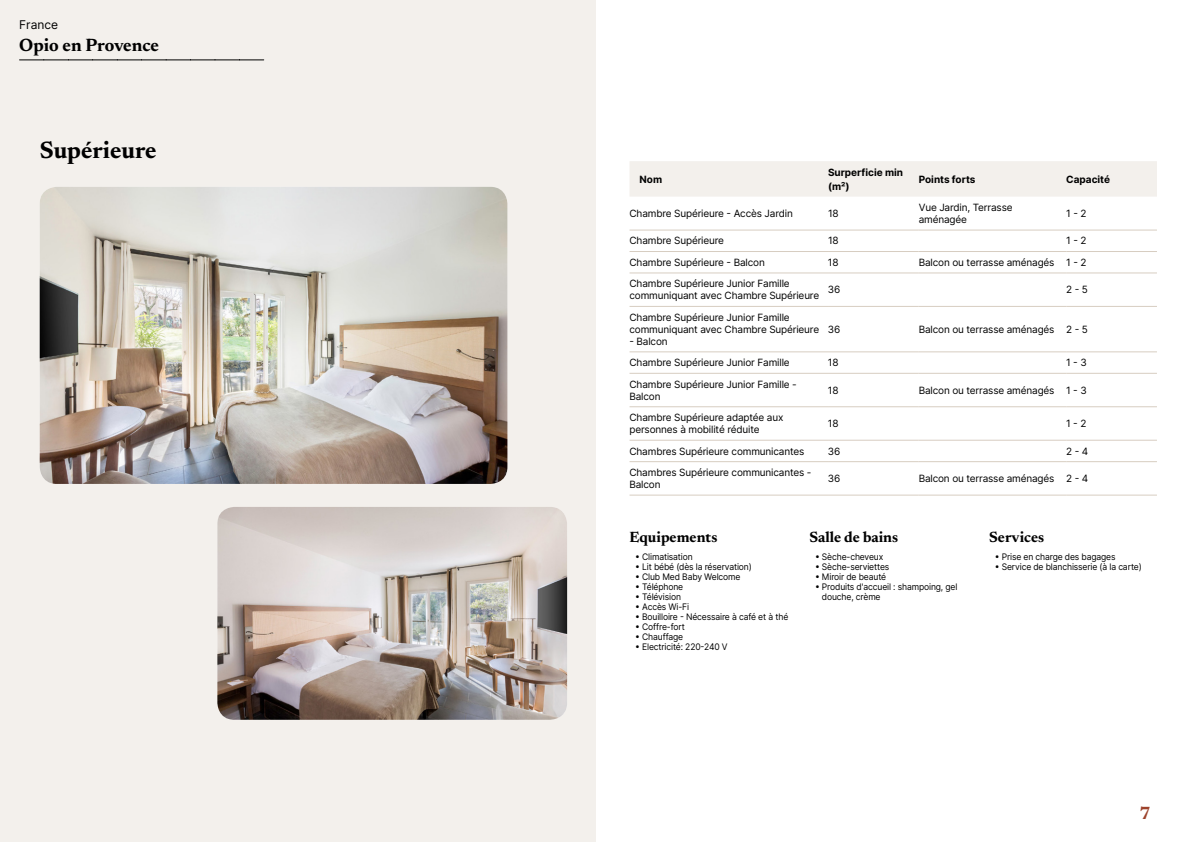
<style>
.page{position:relative;width:1191px;height:842px;background:#fff}
.page>*{position:absolute;margin:0;border:0;box-sizing:border-box;transform-origin:0 0}
.t1{font:700 24px "Newsreader 24 pt";color:#000}
.t2{font:700 18px "Newsreader 24 pt";color:#000}
.t3{font:700 18px "Newsreader 24 pt";color:#9d432c}
.t4{font:700 15px "Newsreader 24 pt";color:#000}
.t5{font:12px "Inter";color:#000}
.t6{font:10px/12px "Inter";letter-spacing:-.015em;color:#000}
.t7{font:700 10px/14px "Inter";color:#000}
.t8{font:9px/10px "Inter";letter-spacing:-.015em;color:#000;scale:.95 1}
</style>
<div class="page">
<div style="left:0;top:0;width:595px;height:842px;background:#f3f0ec"></div>
<img style="left:40px;top:187px;width:467px;height:297px">
<img style="left:217px;top:507px;width:350px;height:213px">
<svg style="left:20px;top:60px;width:244px;height:1px"></svg>
<div style="left:630px;top:161px;width:527px;height:36px;background:#f3f0ec"></div>
<hr style="left:629px;top:230px;width:199px;height:1px;background:#d7cdc1">
<hr style="left:828px;top:230px;width:90px;height:1px;background:#d7cdc1">
<hr style="left:918px;top:230px;width:148px;height:1px;background:#d7cdc1">
<hr style="left:1066px;top:230px;width:91px;height:1px;background:#d7cdc1">
<hr style="left:629px;top:251px;width:199px;height:1px;background:#d7cdc1">
<hr style="left:828px;top:251px;width:90px;height:1px;background:#d7cdc1">
<hr style="left:918px;top:251px;width:148px;height:1px;background:#d7cdc1">
<hr style="left:1066px;top:251px;width:91px;height:1px;background:#d7cdc1">
<hr style="left:629px;top:272px;width:199px;height:1px;background:#d7cdc1">
<hr style="left:828px;top:272px;width:90px;height:1px;background:#d7cdc1">
<hr style="left:918px;top:272px;width:148px;height:1px;background:#d7cdc1">
<hr style="left:1066px;top:272px;width:91px;height:1px;background:#d7cdc1">
<hr style="left:629px;top:306px;width:199px;height:1px;background:#d7cdc1">
<hr style="left:828px;top:306px;width:90px;height:1px;background:#d7cdc1">
<hr style="left:918px;top:306px;width:148px;height:1px;background:#d7cdc1">
<hr style="left:1066px;top:306px;width:91px;height:1px;background:#d7cdc1">
<hr style="left:629px;top:351px;width:199px;height:1px;background:#d7cdc1">
<hr style="left:828px;top:351px;width:90px;height:1px;background:#d7cdc1">
<hr style="left:918px;top:351px;width:148px;height:1px;background:#d7cdc1">
<hr style="left:1066px;top:351px;width:91px;height:1px;background:#d7cdc1">
<hr style="left:629px;top:373px;width:199px;height:1px;background:#d7cdc1">
<hr style="left:828px;top:373px;width:90px;height:1px;background:#d7cdc1">
<hr style="left:918px;top:373px;width:148px;height:1px;background:#d7cdc1">
<hr style="left:1066px;top:373px;width:91px;height:1px;background:#d7cdc1">
<hr style="left:629px;top:406px;width:199px;height:1px;background:#d7cdc1">
<hr style="left:828px;top:406px;width:90px;height:1px;background:#d7cdc1">
<hr style="left:918px;top:406px;width:148px;height:1px;background:#d7cdc1">
<hr style="left:1066px;top:406px;width:91px;height:1px;background:#d7cdc1">
<hr style="left:629px;top:440px;width:199px;height:1px;background:#d7cdc1">
<hr style="left:828px;top:440px;width:90px;height:1px;background:#d7cdc1">
<hr style="left:918px;top:440px;width:148px;height:1px;background:#d7cdc1">
<hr style="left:1066px;top:440px;width:91px;height:1px;background:#d7cdc1">
<hr style="left:629px;top:461px;width:199px;height:1px;background:#d7cdc1">
<hr style="left:828px;top:461px;width:90px;height:1px;background:#d7cdc1">
<hr style="left:918px;top:461px;width:148px;height:1px;background:#d7cdc1">
<hr style="left:1066px;top:461px;width:91px;height:1px;background:#d7cdc1">
<hr style="left:629px;top:495px;width:199px;height:1px;background:#d7cdc1">
<hr style="left:828px;top:495px;width:90px;height:1px;background:#d7cdc1">
<hr style="left:918px;top:495px;width:148px;height:1px;background:#d7cdc1">
<hr style="left:1066px;top:495px;width:91px;height:1px;background:#d7cdc1">
<p class="t5" style="left:19px;top:15px;width:40px">France</p>
<h2 class="t2" style="left:19px;top:32px;width:141px">Opio en Provence</h2>
<h1 class="t1" style="left:40px;top:133px;width:118px">Supérieure</h1>
<p class="t7" style="left:639px;top:172px;width:24px">Nom</p>
<p class="t7" style="left:828px;top:165px;width:77px">Surperficie min (m²)</p>
<p class="t7" style="left:918px;top:172px;width:58px">Points forts</p>
<p class="t7" style="left:1066px;top:172px;width:45px">Capacité</p>
<p class="t6" style="left:629px;top:207px;width:165px">Chambre Supérieure - Accès Jardin</p>
<p class="t6" style="left:828px;top:207px;width:12px">18</p>
<p class="t6" style="left:918px;top:201px;width:95px">Vue Jardin, Terrasse aménagée</p>
<p class="t6" style="left:1066px;top:207px;width:22px">1 - 2</p>
<p class="t6" style="left:629px;top:235px;width:96px">Chambre Supérieure</p>
<p class="t6" style="left:828px;top:235px;width:12px">18</p>
<p class="t6" style="left:1066px;top:235px;width:22px">1 - 2</p>
<p class="t6" style="left:629px;top:256px;width:137px">Chambre Supérieure - Balcon</p>
<p class="t6" style="left:828px;top:256px;width:12px">18</p>
<p class="t6" style="left:918px;top:256px;width:169px">Balcon ou terrasse aménagés 1 - 2</p>
<p class="t6" style="left:629px;top:277px;width:191px">Chambre Supérieure Junior Famille communiquant avec Chambre Supérieure</p>
<p class="t6" style="left:828px;top:283px;width:14px">36</p>
<p class="t6" style="left:1066px;top:283px;width:23px">2 - 5</p>
<p class="t6" style="left:629px;top:311px;width:191px">Chambre Supérieure Junior Famille communiquant avec Chambre Supérieure</p>
<p class="t6" style="left:629px;top:335px;width:40px">- Balcon</p>
<p class="t6" style="left:828px;top:323px;width:14px">36</p>
<p class="t6" style="left:918px;top:323px;width:171px">Balcon ou terrasse aménagés 2 - 5</p>
<p class="t6" style="left:629px;top:356px;width:162px">Chambre Supérieure Junior Famille</p>
<p class="t6" style="left:828px;top:356px;width:12px">18</p>
<p class="t6" style="left:1066px;top:356px;width:22px">1 - 3</p>
<p class="t6" style="left:629px;top:378px;width:169px">Chambre Supérieure Junior Famille -<br>Balcon</p>
<p class="t6" style="left:828px;top:384px;width:12px">18</p>
<p class="t6" style="left:918px;top:384px;width:170px">Balcon ou terrasse aménagés 1 - 3</p>
<p class="t6" style="left:629px;top:411px;width:156px">Chambre Supérieure adaptée aux personnes à mobilité réduite</p>
<p class="t6" style="left:828px;top:417px;width:12px">18</p>
<p class="t6" style="left:1066px;top:417px;width:22px">1 - 2</p>
<p class="t6" style="left:629px;top:445px;width:176px">Chambres Supérieure communicantes</p>
<p class="t6" style="left:828px;top:445px;width:14px">36</p>
<p class="t6" style="left:1066px;top:445px;width:24px">2 - 4</p>
<p class="t6" style="left:629px;top:466px;width:184px">Chambres Supérieure communicantes -<br>Balcon</p>
<p class="t6" style="left:828px;top:472px;width:14px">36</p>
<p class="t6" style="left:918px;top:472px;width:171px">Balcon ou terrasse aménagés 2 - 4</p>
<h3 class="t4" style="left:629px;top:526px;width:89px">Equipements</h3>
<p class="t8" style="left:635px;top:552px;width:62px">• Climatisation</p>
<p class="t8" style="left:635px;top:562px;width:124px">• Lit bébé (dès la réservation)</p>
<p class="t8" style="left:635px;top:572px;width:112px">• Club Med Baby Welcome</p>
<p class="t8" style="left:635px;top:582px;width:52px">• Téléphone</p>
<p class="t8" style="left:635px;top:592px;width:50px">• Télévision</p>
<p class="t8" style="left:635px;top:602px;width:58px">• Accès Wi-Fi</p>
<p class="t8" style="left:635px;top:612px;width:163px">• Bouilloire - Nécessaire à café et à thé</p>
<p class="t8" style="left:635px;top:622px;width:54px">• Coffre-fort</p>
<p class="t8" style="left:635px;top:632px;width:52px">• Chauffage</p>
<p class="t8" style="left:635px;top:642px;width:99px">• Electricité: 220-240 V</p>
<h3 class="t4" style="left:809px;top:526px;width:90px">Salle de bains</h3>
<p class="t8" style="left:815px;top:552px;width:73px">• Sèche-cheveux</p>
<p class="t8" style="left:815px;top:562px;width:80px">• Sèche-serviettes</p>
<p class="t8" style="left:815px;top:572px;width:76px">• Miroir de beauté</p>
<p class="t8" style="left:822px;top:582px;width:144px;text-indent:-7px">• Produits d'accueil : shampoing, gel douche, crème</p>
<h3 class="t4" style="left:989px;top:526px;width:57px">Services</h3>
<p class="t8" style="left:994px;top:552px;width:129px">• Prise en charge des bagages</p>
<p class="t8" style="left:994px;top:562px;width:156px">• Service de blanchisserie (à la carte)</p>
<h2 class="t3" style="left:1139px;top:800px;width:13px">7</h2>
</div>
